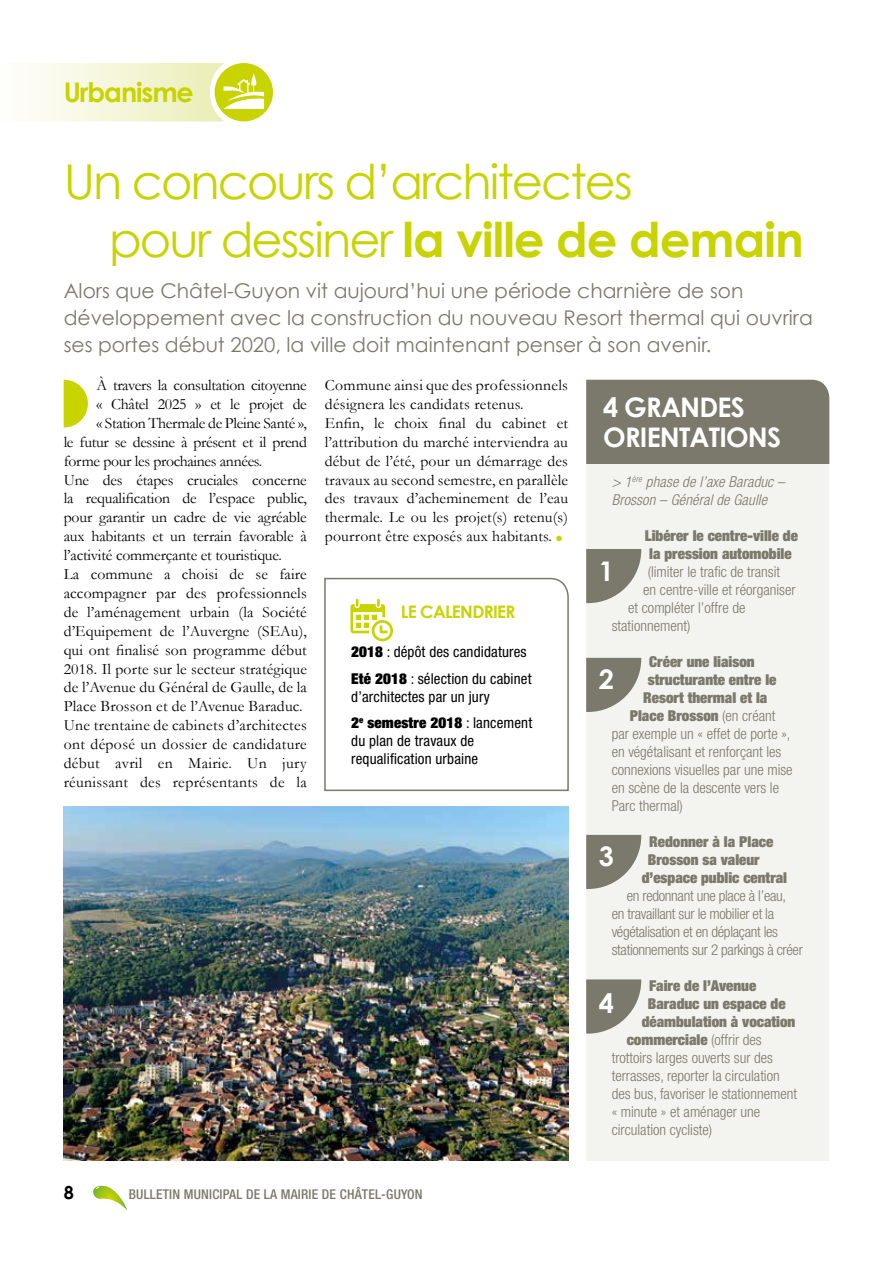
<style>
.page{position:relative;width:893px;height:1263px;background:#fff}
.page>*{position:absolute;margin:0;border:0;box-sizing:border-box;transform-origin:0 0}
.t1{font:48px/57.6px "Century Gothic";letter-spacing:-.04em;color:#c8d300}
.t2{font:700 27px/30px "Century Gothic";letter-spacing:-.03em;color:#fff}
.t3{font:700 27px "Century Gothic";letter-spacing:-.04em;color:#c8d300}
.t4{font:20.25px/27px "Century Gothic";color:#7b796b}
.t5{font:700 18px "Century Gothic";color:#000}
.t6{font:700 17.25px "Century Gothic";letter-spacing:-.04em;color:#c8d300}
.t7{font:15.75px/18.9px "Garamond";letter-spacing:.01em;color:#000}
.t8{font:15.75px "Garamond";letter-spacing:-.01em;color:#000}
.t9{font:15.75px "Garamond";letter-spacing:-.02em;color:#000}
.t10{font:300 condensed 15px "Helvetica Neue";color:#7b796b}
.t11{font:900 expanded 15px/18px "Helvetica Neue";color:#7b796b;text-align:center}
.t12{font:condensed 15px/26.5px "Helvetica Neue";letter-spacing:.01em;color:#000}
.t13{font:300 condensed 15px/18px "Helvetica Neue";letter-spacing:-.02em;color:#7b796b}
.t14{font:italic 300 condensed 15px/18px "Helvetica Neue";letter-spacing:.01em;color:#7b796b}
.t15{font:500 condensed 13.5px "Helvetica Neue";letter-spacing:.015em;color:#7b796b}
.s1{font-weight:700}
.s2{font-weight:300;font-stretch:condensed}
.s3{font-weight:900;font-stretch:expanded}
</style>
<div class="page">
<img style="left:64px;top:807px;width:504px;height:354px">
<div style="left:586px;top:464px;width:243px;height:697px;background:#f3f3f0"></div>
<div style="left:586px;top:380px;width:243px;height:84px;background:#7b796b"></div>
<svg style="left:93px;top:1186px;width:34px;height:24px"></svg>
<div style="left:215px;top:63px;width:58px;height:58px;background:#c8d300;border-radius:50%"></div>
<svg style="left:556px;top:536px;width:6px;height:5px"></svg>
<svg style="left:64px;top:380px;width:24px;height:47px"></svg>
<svg style="left:29px;top:63px;width:235px;height:58px"></svg>
<svg style="left:586px;top:549px;width:55px;height:54px"></svg>
<svg style="left:586px;top:658px;width:55px;height:54px"></svg>
<svg style="left:586px;top:835px;width:55px;height:54px"></svg>
<svg style="left:586px;top:979px;width:55px;height:54px"></svg>
<svg style="left:324px;top:577px;width:245px;height:215px"></svg>
<svg style="left:350px;top:599px;width:43px;height:42px"></svg>
<h2 class="t3" style="left:64px;top:76px;width:132px">Urbanisme</h2>
<h1 class="t1" style="left:109px;top:152px;width:696px;text-indent:-46px">Un concours d’architectes<br>pour dessiner <span class="s1">la ville de demain</span></h1>
<p class="t4" style="left:64px;top:277px;width:751px">Alors que Châtel-Guyon vit aujourd’hui une période charnière de son développement avec la construction du nouveau Resort thermal qui ouvrira ses portes début 2020, la ville doit maintenant penser à son avenir.</p>
<p class="t9" style="left:96px;top:376px;width:212px">À travers la consultation citoyenne</p>
<p class="t9" style="left:96px;top:394px;width:212px">« Châtel 2025 » et le projet de</p>
<p class="t9" style="left:96px;top:413px;width:212px">« Station Thermale de Pleine Santé »,</p>
<p class="t9" style="left:64px;top:432px;width:245px">le futur se dessine à présent et il prend</p>
<p class="t9" style="left:64px;top:451px;width:200px">forme pour les prochaines années.</p>
<p class="t8" style="left:64px;top:470px;width:245px">Une des étapes cruciales concerne</p>
<p class="t8" style="left:64px;top:489px;width:245px">la requalification de l’espace public,</p>
<p class="t8" style="left:64px;top:508px;width:245px">pour garantir un cadre de vie agréable</p>
<p class="t8" style="left:64px;top:527px;width:245px">aux habitants et un terrain favorable à</p>
<p class="t8" style="left:64px;top:546px;width:220px">l’activité commerçante et touristique.</p>
<p class="t7" style="left:64px;top:564px;width:245px">La commune a choisi de se faire</p>
<p class="t7" style="left:64px;top:583px;width:245px">accompagner par des professionnels</p>
<p class="t7" style="left:64px;top:602px;width:245px">de l’aménagement urbain (la Société</p>
<p class="t7" style="left:64px;top:621px;width:245px">d’Equipement de l’Auvergne (SEAu),</p>
<p class="t7" style="left:64px;top:640px;width:245px">qui ont finalisé son programme début</p>
<p class="t7" style="left:64px;top:659px;width:245px">2018. Il porte sur le secteur stratégique</p>
<p class="t7" style="left:64px;top:678px;width:245px">de l’Avenue du Général de Gaulle, de la</p>
<p class="t7" style="left:64px;top:697px;width:240px">Place Brosson et de l’Avenue Baraduc.</p>
<p class="t7" style="left:64px;top:716px;width:245px">Une trentaine de cabinets d’architectes</p>
<p class="t7" style="left:64px;top:734px;width:245px">ont déposé un dossier de candidature</p>
<p class="t7" style="left:64px;top:753px;width:245px">début avril en Mairie. Un jury</p>
<p class="t7" style="left:64px;top:772px;width:245px">réunissant des représentants de la</p>
<p class="t7" style="left:325px;top:375px;width:245px">Commune ainsi que des professionnels désignera les candidats retenus.<br>Enfin, le choix final du cabinet et l’attribution du marché interviendra au début de l’été, pour un démarrage des travaux au second semestre, en parallèle des travaux d’acheminement de l’eau thermale. Le ou les projet(s) retenu(s) pourront être exposés aux habitants.</p>
<h2 class="t2" style="left:603px;top:391px;width:179px">4 GRANDES<br>ORIENTATIONS</h2>
<p class="t14" style="left:612px;top:473px;width:175px">&gt; 1<sup>ère</sup> phase de l’axe Baraduc –<br>Brosson – Général de Gaulle</p>
<p class="t11" style="left:645px;top:527px;width:155px">Libérer le centre-ville de la pression automobile</p>
<p class="t10" style="left:648px;top:563px;width:134px">(limiter le trafic de transit</p>
<p class="t10" style="left:643px;top:581px;width:154px">en centre-ville et réorganiser</p>
<p class="t10" style="left:628px;top:599px;width:119px">et compléter l’offre de</p>
<p class="t10" style="left:612px;top:617px;width:80px">stationnement)</p>
<p class="t11" style="left:649px;top:653px;width:107px">Créer une liaison</p>
<p class="t11" style="left:648px;top:671px;width:130px">structurante entre le</p>
<p class="t11" style="left:643px;top:689px;width:126px">Resort thermal et la</p>
<p class="t11" style="left:630px;top:707px;width:147px">Place Brosson <span class="s2">(en créant</span></p>
<p class="t10" style="left:612px;top:725px;width:180px">par exemple un « effet de porte »,</p>
<p class="t10" style="left:612px;top:743px;width:171px">en végétalisant et renforçant les</p>
<p class="t10" style="left:612px;top:761px;width:182px">connexions visuelles par une mise</p>
<p class="t10" style="left:612px;top:779px;width:169px">en scène de la descente vers le</p>
<p class="t10" style="left:612px;top:797px;width:73px">Parc thermal)</p>
<p class="t11" style="left:649px;top:833px;width:126px">Redonner à la Place</p>
<p class="t11" style="left:648px;top:851px;width:114px">Brosson sa valeur</p>
<p class="t11" style="left:642px;top:869px;width:147px">d’espace public central</p>
<p class="t13" style="left:612px;top:887px;width:193px;text-indent:15px">en redonnant une place à l’eau,<br>en travaillant sur le mobilier et la végétalisation et en déplaçant les stationnements sur 2 parkings à créer</p>
<p class="t11" style="left:649px;top:977px;width:109px">Faire de l’Avenue</p>
<p class="t11" style="left:648px;top:995px;width:139px">Baraduc un espace de</p>
<p class="t11" style="left:642px;top:1013px;width:155px">déambulation à vocation</p>
<p class="t11" style="left:627px;top:1031px;width:137px">commerciale <span class="s2">(offrir des</span></p>
<p class="t10" style="left:612px;top:1049px;width:163px">trottoirs larges ouverts sur des</p>
<p class="t10" style="left:612px;top:1067px;width:170px">terrasses, reporter la circulation</p>
<p class="t10" style="left:612px;top:1085px;width:187px">des bus, favoriser le stationnement</p>
<p class="t10" style="left:612px;top:1103px;width:150px">« minute » et aménager une</p>
<p class="t10" style="left:612px;top:1121px;width:102px">circulation cycliste)</p>
<h2 class="t2" style="left:599px;top:555px;width:17px">1</h2>
<p class="t6" style="left:401px;top:601px;width:116px">LE CALENDRIER</p>
<p class="t12" style="left:351px;top:638px;width:182px"><span class="s3">2018</span> : dépôt des candidatures<br><span class="s3">Eté 2018</span> : sélection du cabinet</p>
<p class="t12" style="left:351px;top:683px;width:183px">d’architectes par un jury<br><span class="s3">2</span><sup>e</sup> <span class="s3">semestre 2018</span> : lancement</p>
<p class="t12" style="left:351px;top:732px;width:128px;line-height:18px">du plan de travaux de requalification urbaine</p>
<h2 class="t2" style="left:599px;top:663px;width:17px">2</h2>
<h2 class="t2" style="left:599px;top:841px;width:17px">3</h2>
<h2 class="t2" style="left:599px;top:987px;width:17px">4</h2>
<p class="t5" style="left:64px;top:1181px;width:12px">8</p>
<p class="t15" style="left:129px;top:1186px;width:295px">BULLETIN MUNICIPAL DE LA MAIRIE DE CHÂTEL-GUYON</p>
</div>
